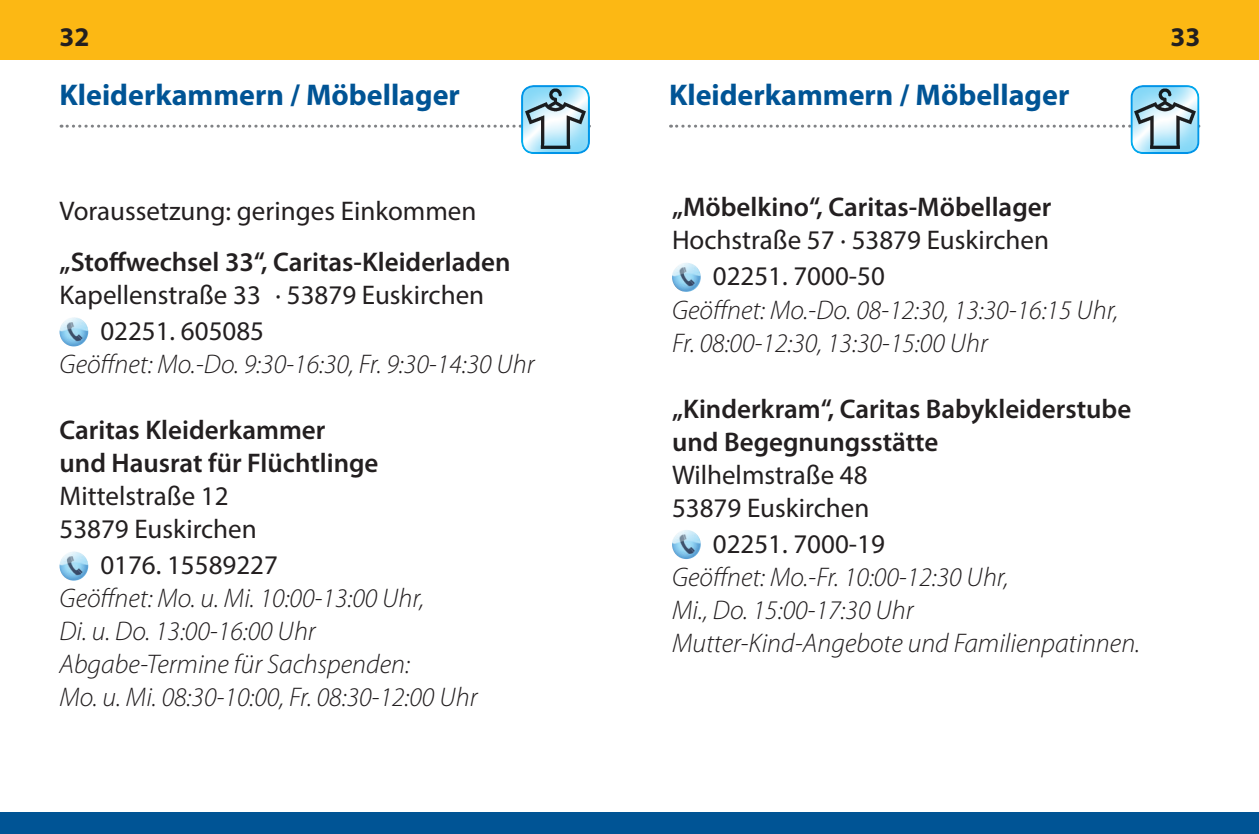
<style>
.page{position:relative;width:1259px;height:834px;background:#fff}
.page>*{position:absolute;margin:0;border:0;box-sizing:border-box;transform-origin:0 0}
.t1{font:700 30px "Myriad Pro";color:#005495}
.t2{font:italic 300 27px/33px "Myriad Pro";color:#231f20}
.t3{font:27px/36px "Myriad Pro";color:#231f20}
.t4{font:600 27px/33px "Myriad Pro";color:#231f20}
.t5{font:700 27px "Myriad Pro";color:#231f20}
</style>
<div class="page">
<div style="left:629px;top:0;width:630px;height:60px;background:#fcb814"></div>
<div style="left:0;top:0;width:629px;height:60px;background:#fcb814"></div>
<div style="left:0;top:811px;width:1259px;height:22px;background:#005495"></div>
<img style="left:60px;top:317px;width:28px;height:29px;border-radius:14px">
<img style="left:60px;top:551px;width:28px;height:29px;border-radius:14px">
<img style="left:672px;top:262px;width:29px;height:30px;border-radius:14px">
<img style="left:672px;top:529px;width:29px;height:30px;border-radius:14px">
<svg style="left:61px;top:125px;width:458px;height:3px"></svg>
<div style="left:519px;top:81px;width:75px;height:75px;background:#00aeef;opacity:.5"></div>
<svg style="left:670px;top:125px;width:455px;height:3px"></svg>
<div style="left:1128px;top:81px;width:75px;height:75px;background:#00aeef;opacity:.5"></div>
<p class="t5" style="left:60px;top:19px;width:31px">32</p>
<p class="t5" style="left:1170px;top:19px;width:31px">33</p>
<p class="t1" style="left:60px;top:75px;width:402px">Kleiderkammern / Möbellager</p>
<p class="t1" style="left:669px;top:75px;width:402px">Kleiderkammern / Möbellager</p>
<p class="t3" style="left:60px;top:192px;width:418px">Voraussetzung: geringes Einkommen</p>
<p class="t4" style="left:60px;top:245px;width:452px">„Stoffwechsel 33“, Caritas-Kleiderladen</p>
<p class="t3" style="left:100px;top:276px;width:385px;text-indent:-41px">Kapellenstraße 33 · 53879 Euskirchen<br>02251. 605085</p>
<p class="t2" style="left:60px;top:347px;width:476px">Geöffnet: Mo.-Do. 9:30-16:30, Fr. 9:30-14:30 Uhr</p>
<p class="t4" style="left:60px;top:413px;width:320px">Caritas Kleiderkammer und Hausrat für Flüchtlinge</p>
<p class="t3" style="left:60px;top:479px;width:199px;line-height:33px">Mittelstraße 12<br>53879 Euskirchen</p>
<p class="t3" style="left:100px;top:546px;width:179px">0176. 15589227</p>
<p class="t2" style="left:60px;top:581px;width:419px">Geöffnet: Mo. u. Mi. 10:00-13:00 Uhr,<br>Di. u. Do. 13:00-16:00 Uhr Abgabe-Termine für Sachspenden:<br>Mo. u. Mi. 08:30-10:00, Fr. 08:30-12:00 Uhr</p>
<p class="t4" style="left:672px;top:190px;width:381px">„Möbelkino“, Caritas-Möbellager</p>
<p class="t3" style="left:713px;top:222px;width:338px;text-indent:-41px">Hochstraße 57 · 53879 Euskirchen<br>02251. 7000-50</p>
<p class="t2" style="left:672px;top:293px;width:448px">Geöffnet: Mo.-Do. 08-12:30, 13:30-16:15 Uhr,<br>Fr. 08:00-12:30, 13:30-15:00 Uhr</p>
<p class="t4" style="left:672px;top:391px;width:461px">„Kinderkram“, Caritas Babykleiderstube und Begegnungsstätte</p>
<p class="t3" style="left:672px;top:457px;width:199px;line-height:33px">Wilhelmstraße 48<br>53879 Euskirchen</p>
<p class="t3" style="left:713px;top:525px;width:173px">02251. 7000-19</p>
<p class="t2" style="left:672px;top:560px;width:469px">Geöffnet: Mo.-Fr. 10:00-12:30 Uhr,<br>Mi., Do. 15:00-17:30 Uhr<br>Mutter-Kind-Angebote und Familienpatinnen.</p>
</div>
